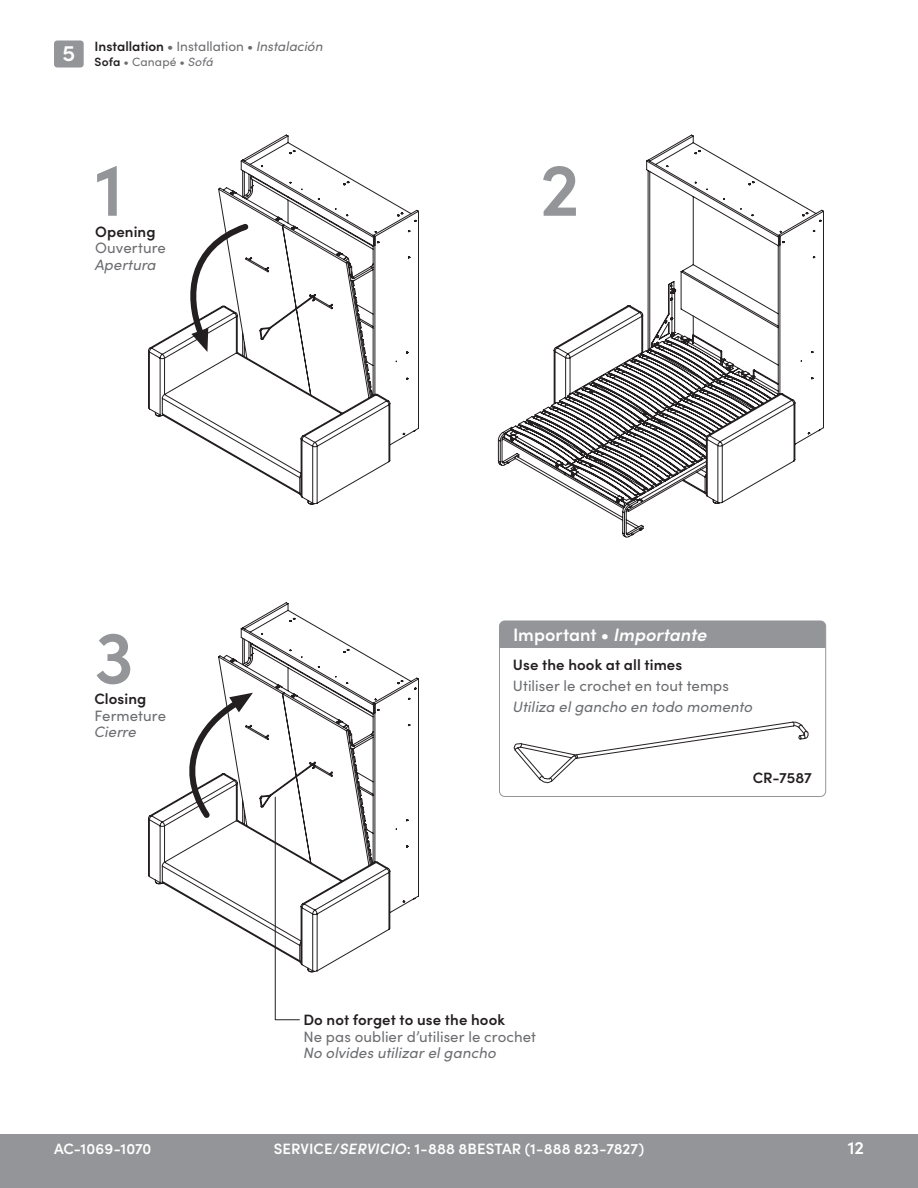
<style>
.page{position:relative;width:918px;height:1188px;background:#fff}
.page>*{position:absolute;margin:0;border:0;box-sizing:border-box;transform-origin:0 0}
.t1{font:600 75px "Sofia Pro";color:#939598}
.t2{font:600 18px "Sofia Pro";letter-spacing:-.005em;color:#fff}
.t3{font:15px "Sofia Pro";letter-spacing:.005em;color:#6c6d70}
.t4{font:italic 15px "Sofia Pro";letter-spacing:.005em;color:#6c6d70}
.t5{font:600 15px "Sofia Pro";letter-spacing:.005em;color:#231f20}
.t6{font:600 15px "Sofia Pro";letter-spacing:.005em;color:#fff}
.t7{font:13.5px "Sofia Pro";color:#6c6d70}
.t8{font:12px "Sofia Pro";letter-spacing:.015em;color:#6c6d70}
.s1{font-weight:600;color:#231f20}
.s2{font-weight:600}
.s3{font-style:italic}
</style>
<div class="page">
<div style="left:0;top:1134px;width:918px;height:54px;background:#939598"></div>
<div style="left:54px;top:41px;width:30px;height:27px;background:#939598;border-radius:3px"></div>
<svg style="left:275px;top:972px;width:25px;height:48px"></svg>
<svg style="left:148px;top:134px;width:271px;height:371px"></svg>
<svg style="left:498px;top:135px;width:326px;height:403px"></svg>
<svg style="left:187px;top:219px;width:66px;height:133px"></svg>
<svg style="left:148px;top:602px;width:271px;height:370px"></svg>
<svg style="left:174px;top:693px;width:79px;height:130px"></svg>
<hr style="left:0;top:0;width:918px;height:1px;background:#939598">
<div style="left:499px;top:621px;width:327px;height:176px;border:1px solid #939598;border-radius:5px"></div>
<div style="left:500px;top:621px;width:326px;height:27px;background:#939598"></div>
<svg style="left:514px;top:722px;width:295px;height:61px"></svg>
<p class="t7" style="left:94px;top:37px;width:230px"><span class="s1">Installation</span> <span class="s2">•</span> Installation • <span class="s3">Instalación</span></p>
<p class="t8" style="left:62px;top:53px;width:153px"><sup>5</sup> <span class="s1">Sofa</span> • Canapé • <span class="s3">Sofá</span></p>
<h1 class="t1" style="left:95px;top:133px;width:30px">1</h1>
<p class="t5" style="left:95px;top:220px;width:62px">Opening</p>
<p class="t3" style="left:95px;top:237px;width:72px">Ouverture</p>
<p class="t4" style="left:95px;top:254px;width:63px">Apertura</p>
<h1 class="t1" style="left:95px;top:601px;width:41px">3</h1>
<p class="t5" style="left:95px;top:688px;width:53px">Closing</p>
<p class="t3" style="left:95px;top:705px;width:73px">Fermeture</p>
<p class="t4" style="left:95px;top:721px;width:43px">Cierre</p>
<h1 class="t1" style="left:540px;top:133px;width:41px">2</h1>
<p class="t2" style="left:513px;top:621px;width:196px">Important • <span class="s3">Importante</span></p>
<p class="t5" style="left:513px;top:653px;width:171px">Use the hook at all times</p>
<p class="t3" style="left:513px;top:675px;width:218px">Utiliser le crochet en tout temps</p>
<p class="t4" style="left:513px;top:696px;width:241px">Utiliza el gancho en todo momento</p>
<p class="t5" style="left:753px;top:766px;width:61px">CR-7587</p>
<p class="t5" style="left:303px;top:1009px;width:203px">Do not forget to use the hook</p>
<p class="t3" style="left:303px;top:1026px;width:234px">Ne pas oublier d’utiliser le crochet</p>
<p class="t4" style="left:303px;top:1042px;width:195px">No olvides utilizar el gancho</p>
<p class="t6" style="left:54px;top:1138px;width:99px">AC-1069-1070</p>
<p class="t6" style="left:274px;top:1138px;width:372px">SERVICE/<span class="s3">SERVICIO</span>: 1-888 8BESTAR (1-888 823-7827)</p>
<p class="t2" style="left:848px;top:1134px;width:18px">12</p>
</div>
